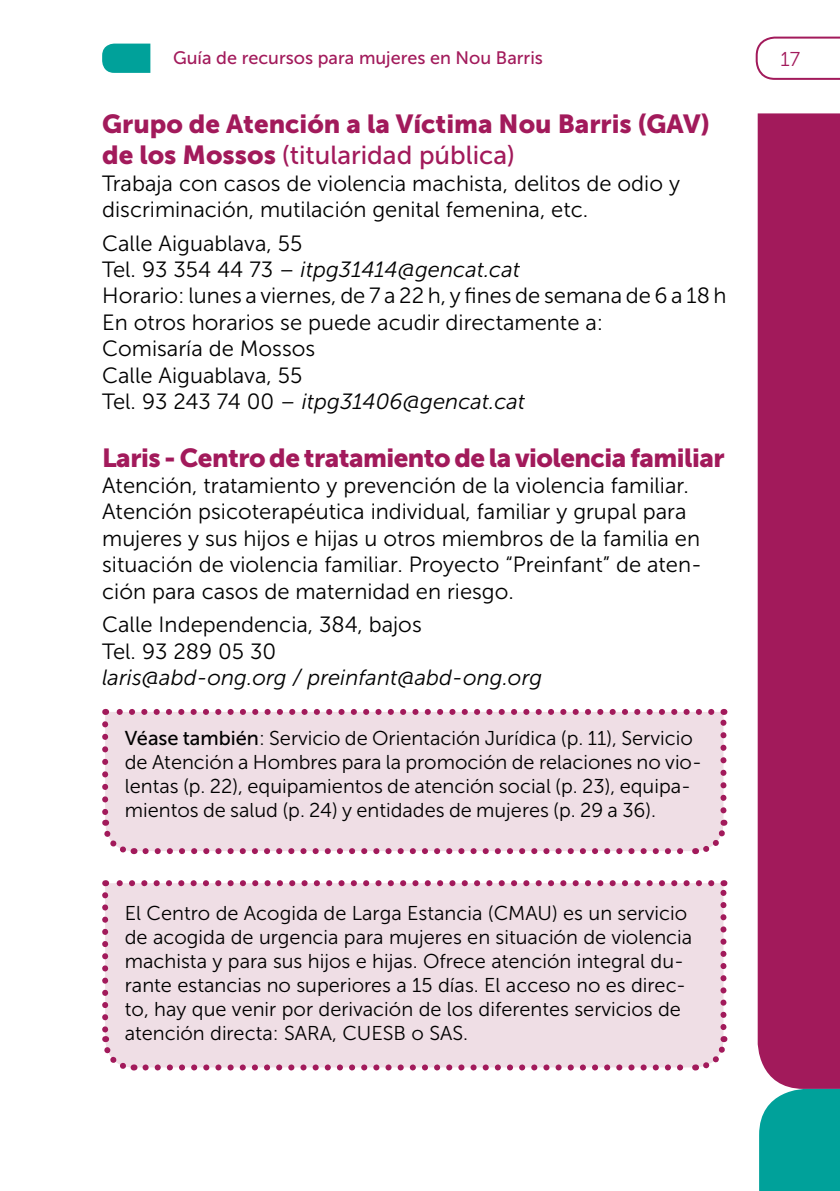
<style>
.page{position:relative;width:840px;height:1191px;background:#fff}
.page>*{position:absolute;margin:0;border:0;box-sizing:border-box;transform-origin:0 0}
.t1{font:26px "Museo Sans 900";letter-spacing:-.02em;color:#a21a5b}
.t2{font:26px "Museo Sans 900";color:#a21a5b}
.t3{font:26px "Museo Sans 500";color:#a21a5b}
.t4{font:22px/26.4px "Museo Sans 300";color:#000}
.t5{font:italic 22px "Museo Sans 300";color:#000}
.t6{font:20px/24px "Museo Sans 300";color:#000}
.t7{font:20px "Museo Sans 300";color:#a21a5b}
.t8{font:18px "Museo Sans 500";color:#a21a5b}
.s1{font-family:"Museo Sans 900"}
.s2{font-style:italic}
.s3{font-family:"Museo Sans 500"}
</style>
<div class="page">
<svg style="left:755px;top:36px;width:84px;height:44px"></svg>
<div style="left:757px;top:113px;width:82px;height:976px;background:#a21a5b"></div>
<svg style="left:102px;top:44px;width:48px;height:29px"></svg>
<svg style="left:759px;top:1089px;width:80px;height:102px;background:#0ea69f"></svg>
<div style="left:105px;top:883px;width:618px;height:184px;background:#efdee5"></div>
<svg style="left:145px;top:1064px;width:543px;height:6px"></svg>
<svg style="left:102px;top:895px;width:33px;height:176px;background:#ead1dc"></svg>
<svg style="left:694px;top:1036px;width:34px;height:35px"></svg>
<svg style="left:720px;top:880px;width:6px;height:147px"></svg>
<svg style="left:105px;top:880px;width:606px;height:6px"></svg>
<div style="left:105px;top:712px;width:618px;height:139px;background:#efdee5"></div>
<svg style="left:145px;top:848px;width:543px;height:6px"></svg>
<svg style="left:102px;top:724px;width:33px;height:131px;background:#ead1dc"></svg>
<svg style="left:694px;top:819px;width:34px;height:36px"></svg>
<svg style="left:720px;top:709px;width:6px;height:101px"></svg>
<svg style="left:105px;top:709px;width:606px;height:6px"></svg>
<p class="t8" style="left:173px;top:48px;width:371px">Guía de recursos para mujeres en Nou Barris</p>
<p class="t7" style="left:780px;top:48px;width:21px">17</p>
<p class="t2" style="left:102px;top:109px;width:609px">Grupo de Atención a la Víctima Nou Barris (GAV)</p>
<p class="t3" style="left:102px;top:141px;width:414px"><span class="s1">de los Mossos</span> (titularidad pública)</p>
<p class="t4" style="left:102px;top:170px;width:579px">Trabaja con casos de violencia machista, delitos de odio y discriminación, mutilación genital femenina, etc.</p>
<p class="t4" style="left:102px;top:230px;width:625px">Calle Aiguablava, 55<br>Tel. 93 354 44 73 – <span class="s2">itpg31414@gencat.cat<br></span>Horario: lunes a viernes, de 7 a 22 h, y fines de semana de 6 a 18 h En otros horarios se puede acudir directamente a:<br>Comisaría de Mossos<br>Calle Aiguablava, 55<br>Tel. 93 243 74 00 – <span class="s2">itpg31406@gencat.cat</span></p>
<p class="t1" style="left:102px;top:443px;width:623px">Laris - Centro de tratamiento de la violencia familiar</p>
<p class="t4" style="left:102px;top:472px;width:601px">Atención, tratamiento y prevención de la violencia familiar.<br>Atención psicoterapéutica individual, familiar y grupal para mujeres y sus hijos e hijas u otros miembros de la familia en situación de violencia familiar. Proyecto “Preinfant” de aten&shy;ción para casos de maternidad en riesgo.</p>
<p class="t4" style="left:102px;top:611px;width:321px">Calle Independencia, 384, bajos<br>Tel. 93 289 05 30</p>
<p class="t5" style="left:102px;top:665px;width:441px">laris@abd-ong.org / preinfant@abd-ong.org</p>
<p class="t6" style="left:125px;top:726px;width:578px"><span class="s3">Véase también</span>: Servicio de Orientación Jurídica (p. 11), Servicio de Atención a Hombres para la promoción de relaciones no vio&shy;lentas (p. 22), equipamientos de atención social (p. 23), equipa&shy;mientos de salud (p. 24) y entidades de mujeres (p. 29 a 36).</p>
<p class="t6" style="left:125px;top:901px;width:568px">El Centro de Acogida de Larga Estancia (CMAU) es un servicio de acogida de urgencia para mujeres en situación de violencia machista y para sus hijos e hijas. Ofrece atención integral du&shy;rante estancias no superiores a 15 días. El acceso no es direc&shy;to, hay que venir por derivación de los diferentes servicios de atención directa: SARA, CUESB o SAS.</p>
</div>
